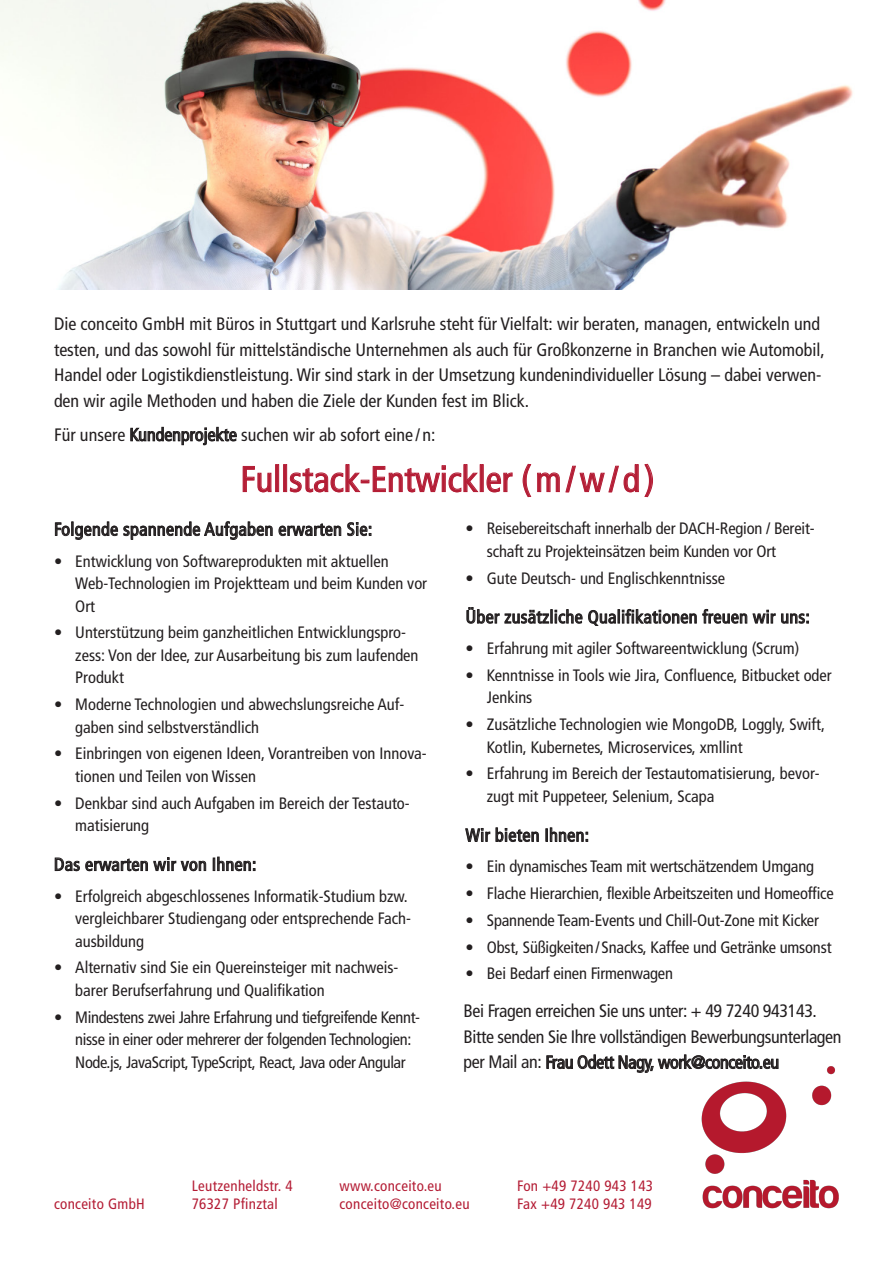
<style>
.page{position:relative;width:893px;height:1263px;background:#fff}
.page>*{position:absolute;margin:0;border:0;box-sizing:border-box;transform-origin:0 0}
.Headline___Stellenti{font:condensed 36px "Frutiger LT";color:#b41d35}
.Einführungstext{font:condensed 18px/25.5px "Frutiger LT";color:#231f20}
.Einführungstext-2{font:condensed 18px/25.5px "Frutiger LT";letter-spacing:-.02em;color:#231f20}
.Beschreibunstext_-_H{font:condensed 18px "Frutiger LT";letter-spacing:.02em;color:#231f20}
.Beschreibungstext{font:condensed 16.5px/22.5px "Frutiger LT";color:#231f20}
.Beschreibungstext-2{font:condensed 16.5px/22.5px "Frutiger LT";letter-spacing:-.02em;color:#231f20}
.t1{font:condensed 15px/18px "Frutiger LT";letter-spacing:.02em;color:#b41d35}
</style>
<div class="page">
<img style="left:702px;top:1066px;width:137px;height:143px">
<svg style="left:54px;top:857px;width:152px;height:15px"></svg>
<svg style="left:213px;top:856px;width:42px;height:15px"></svg>
<svg style="left:466px;top:607px;width:83px;height:17px"></svg>
<div style="left:550px;top:609px;width:3px;height:14px;border:1px solid #231f20"></div>
<svg style="left:555px;top:608px;width:254px;height:18px"></svg>
<svg style="left:465px;top:827px;width:74px;height:15px"></svg>
<div style="left:545px;top:828px;width:3px;height:14px;border:1px solid #231f20"></div>
<svg style="left:550px;top:827px;width:38px;height:15px"></svg>
<svg style="left:546px;top:1054px;width:233px;height:20px"></svg>
<div style="left:480px;top:464px;width:4px;height:28px;border:1px solid #b41d35"></div>
<svg style="left:486px;top:472px;width:27px;height:21px"></svg>
<svg style="left:522px;top:463px;width:131px;height:35px"></svg>
<svg style="left:55px;top:427px;width:424px;height:113px"></svg>
<img style="left:0;top:0;width:853px;height:289px">
<p class="Einführungstext" style="left:54px;top:311px;width:772px">Die conceito GmbH mit Büros in Stuttgart und Karlsruhe steht für Vielfalt: wir beraten, managen, entwickeln und testen, und das sowohl für mittelständische Unternehmen als auch für Großkonzerne in Branchen wie Automobil, Handel oder Logistikdienstleistung. Wir sind stark in der Umsetzung kundenindividueller Lösung – dabei verwen&shy;den wir agile Methoden und haben die Ziele der Kunden fest im Blick.</p>
<p class="Einführungstext" style="left:54px;top:422px;width:383px">Für unsere Kundenprojekte suchen wir ab sofort eine / n:</p>
<p class="Headline___Stellenti" style="left:240px;top:458px;width:416px">Fullstack-Entwickler (m/w/ d )</p>
<p class="Beschreibunstext_-_H" style="left:54px;top:519px;width:320px">Folgende spannende Aufgaben erwarten Sie:</p>
<p class="Beschreibungstext" style="left:75px;top:550px;width:353px;text-indent:-21px">• Entwicklung von Softwareprodukten mit aktuellen<br>Web-Technologien im Projektteam und beim Kunden vor<br>Ort</p>
<p class="Beschreibungstext" style="left:75px;top:621px;width:345px;text-indent:-21px">• Unterstützung beim ganzheitlichen Entwicklungspro&shy;zess: Von der Idee, zur Ausarbeitung bis zum laufenden<br>Produkt</p>
<p class="Beschreibungstext" style="left:75px;top:693px;width:331px;text-indent:-21px">• Moderne Technologien und abwechslungsreiche Auf&shy;gaben sind selbstverständlich</p>
<p class="Beschreibungstext" style="left:75px;top:742px;width:353px;text-indent:-21px">• Einbringen von eigenen Ideen, Vorantreiben von Innova&shy;tionen und Teilen von Wissen</p>
<p class="Beschreibungstext" style="left:75px;top:792px;width:336px;text-indent:-21px">• Denkbar sind auch Aufgaben im Bereich der Testauto&shy;matisierung</p>
<p class="Beschreibunstext_-_H" style="left:54px;top:854px;width:204px">Das erwarten wir von Ihnen:</p>
<p class="Beschreibungstext" style="left:75px;top:885px;width:337px;text-indent:-21px">• Erfolgreich abgeschlossenes Informatik-Studium bzw. vergleichbarer Studiengang oder entsprechende Fach&shy;ausbildung</p>
<p class="Beschreibungstext" style="left:75px;top:956px;width:325px;text-indent:-21px">• Alternativ sind Sie ein Quereinsteiger mit nachweis&shy;barer Berufserfahrung und Qualifikation</p>
<p class="Beschreibungstext-2" style="left:75px;top:1006px;width:346px;text-indent:-21px">• Mindestens zwei Jahre Erfahrung und tiefgreifende Kennt&shy;nisse in einer oder mehrerer der folgenden Technologien:<br>Node.js, JavaScript, TypeScript, React, Java oder Angular</p>
<p class="Beschreibungstext" style="left:487px;top:517px;width:329px;text-indent:-21px">• Reisebereitschaft innerhalb der DACH-Region / Bereit&shy;schaft zu Projekteinsätzen beim Kunden vor Ort</p>
<p class="Beschreibungstext" style="left:466px;top:567px;width:261px">• Gute Deutsch- und Englischkenntnisse</p>
<p class="Beschreibunstext_-_H" style="left:466px;top:606px;width:346px">Über zusätzliche Qualifikationen freuen wir uns:</p>
<p class="Beschreibungstext" style="left:466px;top:637px;width:335px">• Erfahrung mit agiler Softwareentwicklung (Scrum)</p>
<p class="Beschreibungstext" style="left:487px;top:664px;width:346px;text-indent:-21px">• Kenntnisse in Tools wie Jira, Confluence, Bitbucket oder<br>Jenkins</p>
<p class="Beschreibungstext" style="left:487px;top:713px;width:340px;text-indent:-21px">• Zusätzliche Technologien wie MongoDB, Loggly, Swift,<br>Kotlin, Kubernetes, Microservices, xmllint</p>
<p class="Beschreibungstext" style="left:487px;top:762px;width:334px;text-indent:-21px">• Erfahrung im Bereich der Testautomatisierung, bevor&shy;zugt mit Puppeteer, Selenium, Scapa</p>
<p class="Beschreibunstext_-_H" style="left:466px;top:825px;width:125px">Wir bieten Ihnen:</p>
<p class="Beschreibungstext" style="left:466px;top:855px;width:350px">• Ein dynamisches Team mit wertschätzendem Umgang</p>
<p class="Beschreibungstext" style="left:466px;top:882px;width:370px">• Flache Hierarchien, flexible Arbeitszeiten und Homeoffice</p>
<p class="Beschreibungstext" style="left:466px;top:909px;width:355px">• Spannende Team-Events und Chill-Out-Zone mit Kicker</p>
<p class="Beschreibungstext" style="left:466px;top:936px;width:367px">• Obst, Süßigkeiten/Snacks, Kaffee und Getränke umsonst</p>
<p class="Beschreibungstext" style="left:466px;top:962px;width:209px">• Bei Bedarf einen Firmenwagen</p>
<p class="Einführungstext-2" style="left:463px;top:998px;width:380px">Bei Fragen erreichen Sie uns unter: + 49 7240 943143.<br>Bitte senden Sie Ihre vollständigen Bewerbungsunterlagen per Mail an: Frau Odett Nagy, work@conceito.eu</p>
<p class="t1" style="left:54px;top:1195px;width:92px">conceito GmbH</p>
<p class="t1" style="left:192px;top:1177px;width:102px">Leutzenheldstr. 4<br>76327 Pfinztal</p>
<p class="t1" style="left:339px;top:1177px;width:132px">www.conceito.eu conceito@conceito.eu</p>
<p class="t1" style="left:517px;top:1177px;width:137px">Fon +49 7240 943 143<br>Fax +49 7240 943 149</p>
</div>
